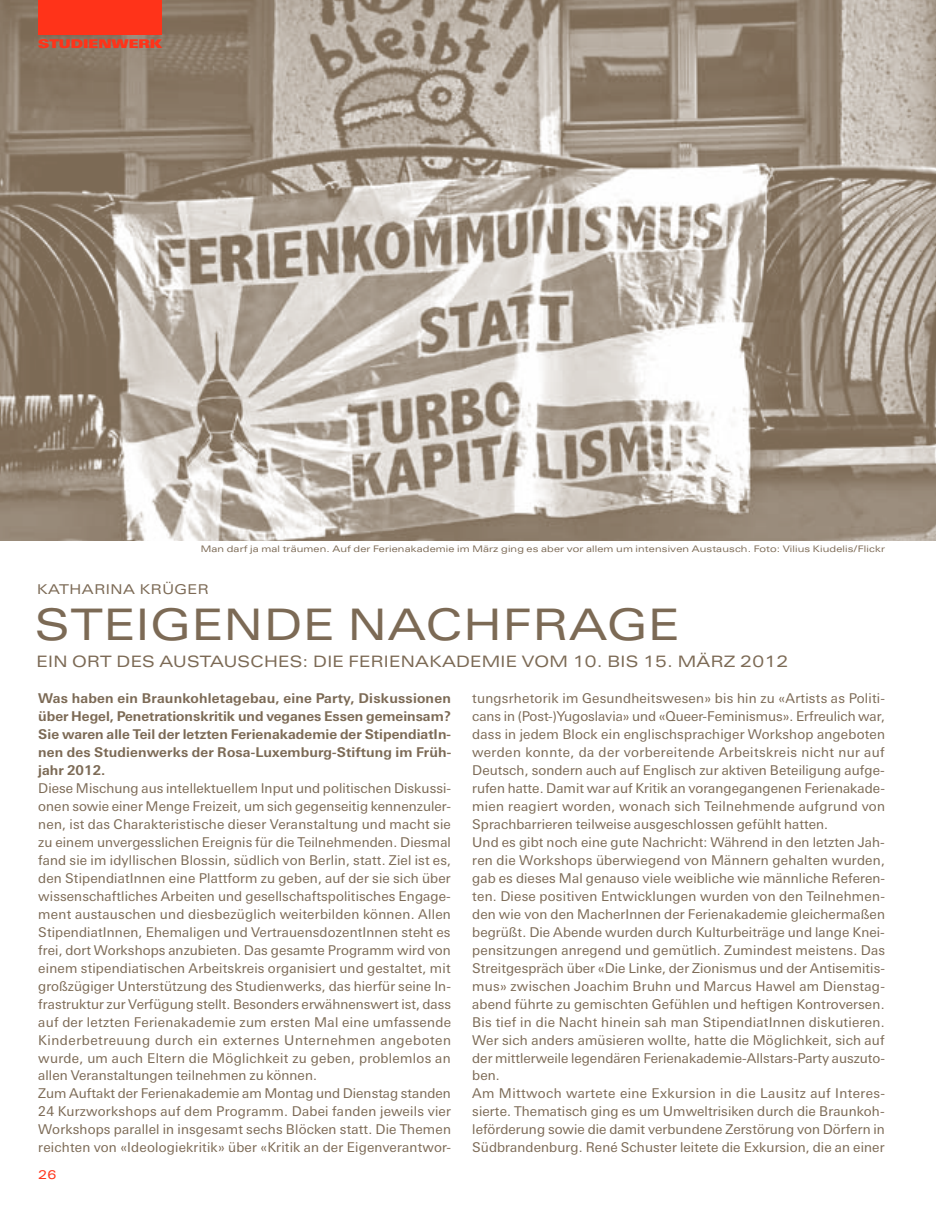
<style>
.page{position:relative;width:936px;height:1212px;background:#fff}
.page>*{position:absolute;margin:0;border:0;box-sizing:border-box;transform-origin:0 0}
.t1{font:43.5px "Linotype Univers Extd";letter-spacing:.025em;color:#7c6a55}
.t2{font:15.75px "Linotype Univers Extd";letter-spacing:.02em;color:#7c6a55}
.t3{font:13.5px/18px "Linotype Univers Basic";letter-spacing:.01em;color:#7c6a55}
.t4{font:700 13.5px/18px "Linotype Univers Basic";letter-spacing:.01em;color:#7c6a55;text-align:justify}
.t5{font:13.5px "Linotype Univers Extd";letter-spacing:.04em;color:#7c6a55}
.t6{font:12px "Linotype Univers Extd X Black";color:#ff3319}
.t7{font:12px "Linotype Univers Extd";color:#ff3319}
.t8{font:9px "Linotype Univers Extd";letter-spacing:.015em;color:#7c6a55}
</style>
<div class="page">
<img style="left:0;top:0;width:935px;height:541px">
<div style="left:38px;top:0;width:124px;height:34px;background:#ff3319"></div>
<p class="t6" style="left:38px;top:37px;width:58px">STUDIENWERK</p>
<p class="t8" style="left:201px;top:544px;width:685px">Man darf ja mal träumen. Auf der Ferienakademie im März ging es aber vor allem um intensiven Austausch. Foto: Vilius Kiudelis/Flickr</p>
<p class="t5" style="left:37px;top:582px;width:173px">Katharina Krüg er</p>
<h1 class="t1" style="left:35px;top:598px;width:645px">Steigende Nachfrag e</h1>
<p class="t2" style="left:37px;top:652px;width:753px">Ein Ort des Austausches: die Ferienakadem ie vom 10. bis 15. März 2012</p>
<p class="t3" style="left:472px;top:689px;width:414px">tungsrhetorik im Gesundheitswesen» bis hin zu «Artists as Politi&shy;cans in (Post-)Yugoslavia» und «Queer-Feminismus». Erfreulich war, dass in jedem Block ein englischsprachiger Workshop angeboten werden konnte, da der vorbereitende Arbeitskreis nicht nur auf Deutsch, sondern auch auf Englisch zur aktiven Beteiligung aufge&shy;rufen hatte. Damit war auf Kritik an vorangegangenen Ferienakade&shy;mien reagiert worden, wonach sich Teilnehmende aufgrund von Sprachbarrieren teilweise ausgeschlossen gefühlt hatten.<br>Und es gibt noch eine gute Nachricht: Während in den letzten Jah&shy;ren die Workshops überwiegend von Männern gehalten wurden, gab es dieses Mal genauso viele weibliche wie männliche Referen&shy;ten. Diese positiven Entwicklungen wurden von den Teilnehmen&shy;den wie von den MacherInnen der Ferienakademie gleichermaßen begrüßt. Die Abende wurden durch Kulturbeiträge und lange Knei&shy;pensitzungen anregend und gemütlich. Zumindest meistens. Das Streitgespräch über «Die Linke, der Zionismus und der Antisemitis&shy;mus» zwischen Joachim Bruhn und Marcus Hawel am Dienstag&shy;abend führte zu gemischten Gefühlen und heftigen Kontroversen.<br>Bis tief in die Nacht hinein sah man StipendiatInnen diskutieren.<br>Wer sich anders amüsieren wollte, hatte die Möglichkeit, sich auf der mittlerweile legendären Ferienakademie-Allstars-Party auszuto&shy;ben.<br>Am Mittwoch wartete eine Exkursion in die Lausitz auf Interes&shy;sierte. Thematisch ging es um Umweltrisiken durch die Braunkoh&shy;leförderung sowie die damit verbundene Zerstörung von Dörfern in Südbrandenburg. René Schuster leitete die Exkursion, die an einer</p>
<p class="t4" style="left:38px;top:689px;width:414px">Was haben ein Braunkohletagebau, eine Party, Diskussionen über Hegel, Penetrationskritik und veganes Essen gemeinsam?<br>Sie waren alle Teil der letzten Ferienakademie der StipendiatIn&shy;nen des Studienwerks der Rosa-Luxemburg-Stiftung im Früh&shy;jahr 2012.</p>
<p class="t3" style="left:38px;top:779px;width:414px">Diese Mischung aus intellektuellem Input und politischen Diskussi&shy;onen sowie einer Menge Freizeit, um sich gegenseitig kennenzuler&shy;nen, ist das Charakteristische dieser Veranstaltung und macht sie zu einem unvergesslichen Ereignis für die Teilnehmenden. Diesmal fand sie im idyllischen Blossin, südlich von Berlin, statt. Ziel ist es, den StipendiatInnen eine Plattform zu geben, auf der sie sich über wissenschaftliches Arbeiten und gesellschaftspolitisches Engage&shy;ment austauschen und diesbezüglich weiterbilden können. Allen StipendiatInnen, Ehemaligen und VertrauensdozentInnen steht es frei, dort Workshops anzubieten. Das gesamte Programm wird von einem stipendiatischen Arbeitskreis organisiert und gestaltet, mit großzügiger Unterstützung des Studienwerks, das hierfür seine In&shy;frastruktur zur Verfügung stellt. Besonders erwähnenswert ist, dass auf der letzten Ferienakademie zum ersten Mal eine umfassende Kinderbetreuung durch ein externes Unternehmen angeboten wurde, um auch Eltern die Möglichkeit zu geben, problemlos an allen Veranstaltungen teilnehmen zu können.<br>Zum Auftakt der Ferienakademie am Montag und Dienstag standen 24 Kurzworkshops auf dem Programm. Dabei fanden jeweils vier Workshops parallel in insgesamt sechs Blöcken statt. Die Themen reichten von «Ideologiekritik» über «Kritik an der Eigenverantwor-</p>
<p class="t7" style="left:38px;top:1168px;width:20px">26</p>
</div>
